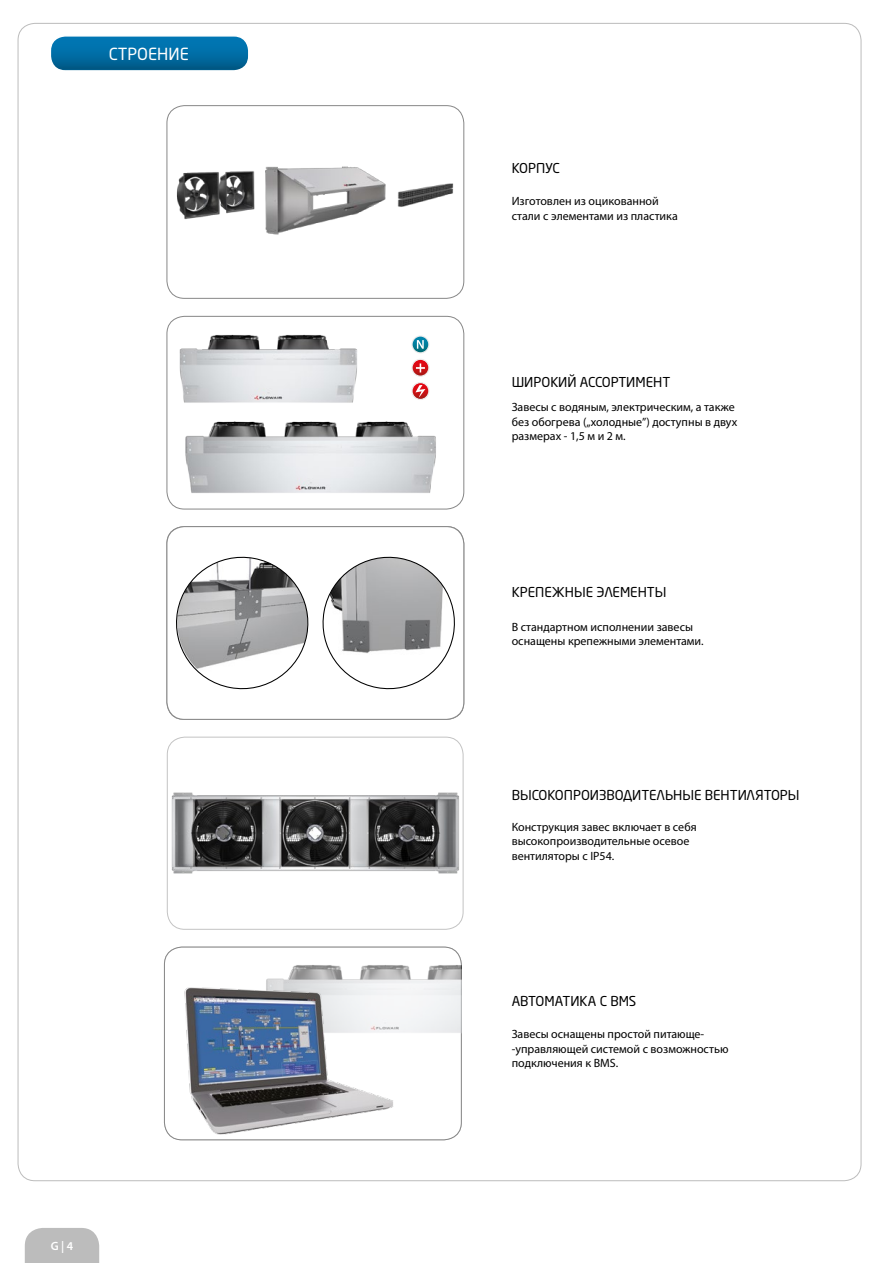
<style>
.page{position:relative;width:893px;height:1263px;background:#fff}
.page>*{position:absolute;margin:0;border:0;box-sizing:border-box;transform-origin:0 0}
.t1{font:16.5px "Neo Sans Pro Cyr";color:#fff}
.t2{font:13.5px "Neo Sans Pro Cyr";color:#000}
.t3{font:12px/14.4px "Myriad Pro";color:#000}
.t4{font:600 12px "Myriad Pro";color:#fff}
</style>
<div class="page">
<div style="left:25px;top:1228px;width:74px;height:35px;background:#bcbcbc"></div>
<svg style="left:164px;top:947px;width:297px;height:193px"></svg>
<div style="left:164px;top:947px;width:298px;height:193px;border:1px solid #878787;border-radius:18px"></div>
<div style="left:167px;top:105px;width:297px;height:194px;border:1px solid #878787;border-radius:18px"></div>
<svg style="left:53px;top:38px;width:194px;height:31px;background:#026ca3"></svg>
<div style="left:50px;top:35px;width:200px;height:37px;border:2px solid #fff;border-radius:15px"></div>
<div style="left:167px;top:526px;width:297px;height:194px;border:1px solid #878787;border-radius:18px"></div>
<div style="left:167px;top:316px;width:297px;height:193px;border:1px solid #878787;border-radius:18px"></div>
<img style="left:179px;top:985px;width:223px;height:151px">
<img style="left:176px;top:166px;width:278px;height:69px">
<img style="left:179px;top:334px;width:178px;height:69px">
<img style="left:181px;top:421px;width:259px;height:89px">
<img style="left:170px;top:736px;width:291px;height:211px">
<svg style="left:176px;top:556px;width:279px;height:134px"></svg>
<svg style="left:412px;top:359px;width:17px;height:17px"></svg>
<div style="left:411px;top:359px;width:18px;height:18px;border:1px solid #ededed;border-radius:50%"></div>
<svg style="left:416px;top:363px;width:9px;height:9px"></svg>
<svg style="left:412px;top:336px;width:17px;height:17px"></svg>
<div style="left:411px;top:335px;width:18px;height:18px;border:1px solid #ededed;border-radius:50%"></div>
<svg style="left:417px;top:340px;width:7px;height:9px"></svg>
<svg style="left:412px;top:383px;width:17px;height:16px"></svg>
<div style="left:411px;top:382px;width:18px;height:18px;border:1px solid #ededed;border-radius:50%"></div>
<svg style="left:415px;top:385px;width:10px;height:12px"></svg>
<h1 class="t1" style="left:109px;top:44px;width:81px">СТРОЕНИЕ</h1>
<p class="t4" style="left:51px;top:1238px;width:24px">G | 4</p>
<p class="t2" style="left:512px;top:160px;width:50px">КОРПУС</p>
<p class="t3" style="left:512px;top:194px;width:168px">Изготовлен из оцикованной стали с элементами из пластика</p>
<p class="t2" style="left:512px;top:374px;width:160px">ШИРОКИЙ АССОРТИМЕНТ</p>
<p class="t3" style="left:512px;top:400px;width:227px">Завесы с водяным, электрическим, а также без обогрева („холодные”) доступны в двух размерах - 1,5 м и 2 м.</p>
<p class="t2" style="left:512px;top:583px;width:156px">КРЕПЕЖНЫЕ ЭЛЕМЕНТЫ</p>
<p class="t3" style="left:512px;top:619px;width:194px">В стандартном исполнении завесы оснащены крепежными элементами.</p>
<p class="t2" style="left:512px;top:787px;width:289px">ВЫСОКОПРОИЗВОДИТЕЛЬНЫЕ ВЕНТИЛЯТОРЫ</p>
<p class="t3" style="left:512px;top:819px;width:186px">Конструкция завес включает в себя высокопроизводительные осевое вентиляторы с IP54.</p>
<p class="t2" style="left:512px;top:993px;width:126px">АВТОМАТИКА С BMS</p>
<p class="t3" style="left:512px;top:1027px;width:218px">Завесы оснащены простой питающе--управляющей системой с возможностью подключения к BMS.</p>
</div>
